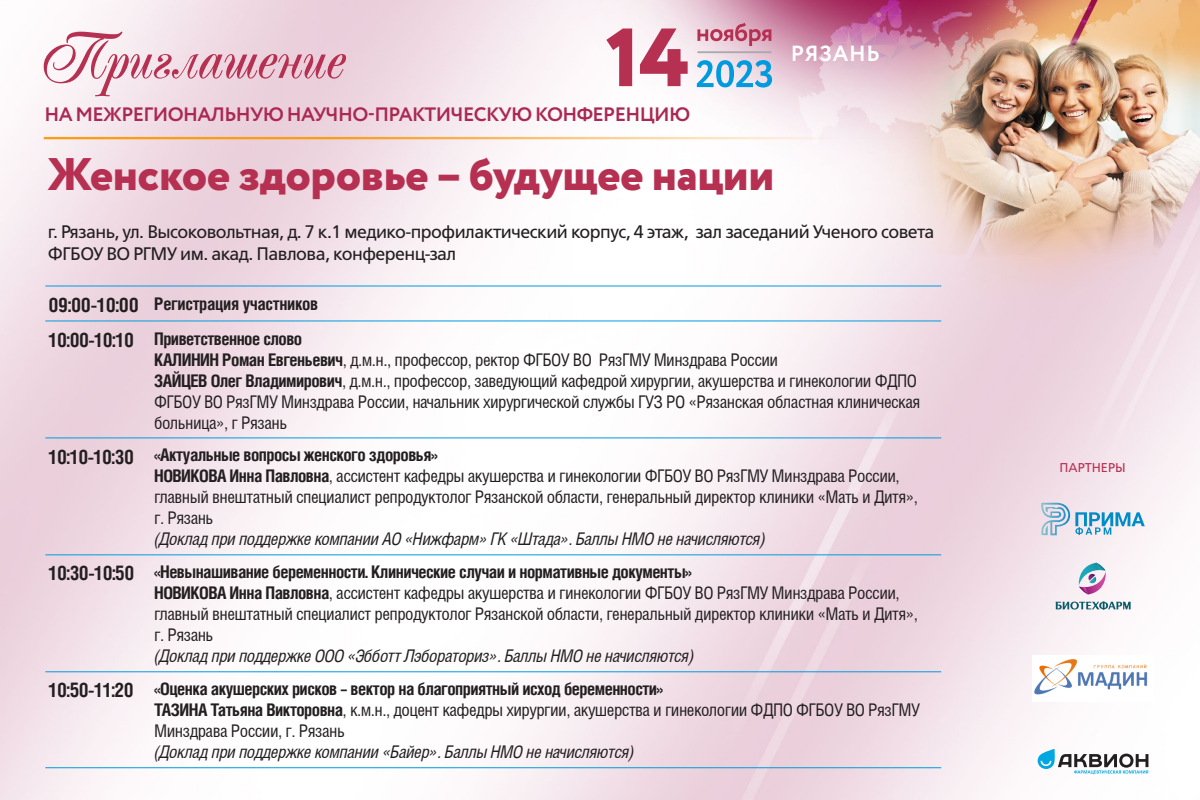
<style>
.page{position:relative;width:1200px;height:800px;background:#fff}
.page>*{position:absolute;margin:0;border:0;box-sizing:border-box;transform-origin:0 0}
.t1{font:800 45.62px "Circe";letter-spacing:-.01em;color:#b63052}
.t2{font:700 21.88px "Circe";letter-spacing:.03em;color:#fff}
.t3{font:700 20px "Helios Cond";letter-spacing:-.03em;color:#231f20}
.t4{font:700 19.38px "Circe";letter-spacing:-.03em;color:#aa2952}
.t5{font:18.12px/21.8px "Free Set C";letter-spacing:-.03em;color:#231f20}
.t6{font:17.5px/21px "Helios Cond";letter-spacing:-.03em;color:#231f20}
.t7{font:700 17.5px "Helios Cond";letter-spacing:-.03em;color:#231f20}
.t8{font:italic 17.5px "Helios Cond";letter-spacing:-.03em;color:#231f20}
.t9{font:12.75px "Free Set C";color:#b63052}
.s1{font-weight:700}
</style>
<div class="page">
<img style="left:0;top:0;width:1200px;height:800px">
<svg style="left:1041px;top:503px;width:104px;height:32px"></svg>
<svg style="left:1077px;top:563px;width:31px;height:31px"></svg>
<svg style="left:1056px;top:601px;width:75px;height:9px"></svg>
<img style="left:1032px;top:656px;width:122px;height:45px">
<svg style="left:1038px;top:749px;width:110px;height:25px"></svg>
<hr style="left:44px;top:137px;width:1112px;height:2px;background:#f89e1c">
<hr style="left:697px;top:51px;width:74px;height:2px;background:#a8a9ad">
<svg style="left:697px;top:60px;width:75px;height:28px;background:#87c3e5"></svg>
<svg style="left:697px;top:23px;width:74px;height:23px;background:#d592a8"></svg>
<svg style="left:606px;top:29px;width:82px;height:57px"></svg>
<svg style="left:44px;top:32px;width:302px;height:64px"></svg>
<hr style="left:45px;top:286px;width:106px;height:1px;background:#009bde">
<hr style="left:151px;top:286px;width:790px;height:1px;background:#009bde">
<hr style="left:45px;top:321px;width:106px;height:1px;background:#009bde">
<hr style="left:151px;top:321px;width:790px;height:1px;background:#009bde">
<hr style="left:45px;top:438px;width:106px;height:1px;background:#009bde">
<hr style="left:151px;top:438px;width:790px;height:1px;background:#009bde">
<hr style="left:45px;top:554px;width:106px;height:1px;background:#009bde">
<hr style="left:151px;top:554px;width:790px;height:1px;background:#009bde">
<hr style="left:45px;top:671px;width:106px;height:1px;background:#009bde">
<hr style="left:151px;top:671px;width:790px;height:1px;background:#009bde">
<hr style="left:45px;top:767px;width:106px;height:1px;background:#009bde">
<hr style="left:151px;top:767px;width:790px;height:1px;background:#009bde">
<p class="t4" style="left:44px;top:102px;width:647px">НА МЕЖРЕГИОНАЛЬНУЮ НАУЧНО-ПРАКТИЧЕСКУЮ КОНФЕРЕНЦИЮ</p>
<p class="t1" style="left:48px;top:143px;width:728px">Женское здоровье – будущее нации</p>
<p class="t2" style="left:791px;top:39px;width:90px">РЯЗАНЬ</p>
<p class="t5" style="left:48px;top:221px;width:888px">г. Рязань, ул. Высоковольтная, д. 7 к.1 медико-профилактический корпус, 4 этаж, зал заседаний Ученого совета<br>ФГБОУ ВО РГМУ им. акад. Павлова, конференц-зал</p>
<p class="t3" style="left:49px;top:292px;width:92px">09:00-10:00</p>
<p class="t7" style="left:154px;top:293px;width:166px">Регистрация участников</p>
<p class="t3" style="left:49px;top:327px;width:87px">10:00-10:10</p>
<p class="t7" style="left:154px;top:328px;width:150px">Приветственное слово</p>
<p class="t6" style="left:154px;top:348px;width:626px"><span class="s1">КАЛИНИН Роман Евгеньевич</span>, д.м.н., профессор, ректор ФГБОУ ВО РязГМУ Минздрава России</p>
<p class="t6" style="left:154px;top:369px;width:768px"><span class="s1">ЗАЙЦЕВ Олег Владимирович</span>, д.м.н., профессор, заведующий кафедрой хирургии, акушерства и гинекологии ФДПО<br>ФГБОУ ВО РязГМУ Минздрава России, начальник хирургической службы ГУЗ РО «Рязанская областная клиническая больница», г Рязань</p>
<p class="t3" style="left:49px;top:444px;width:87px">10:10-10:30</p>
<p class="t7" style="left:154px;top:445px;width:285px">«Актуальные вопросы женского здоровья»</p>
<p class="t6" style="left:154px;top:465px;width:765px"><span class="s1">НОВИКОВА Инна Павловна</span>, ассистент кафедры акушерства и гинекологии ФГБОУ ВО РязГМУ Минздрава России, главный внештатный специалист репродуктолог Рязанской области, генеральный директор клиники «Мать и Дитя», г. Рязань</p>
<p class="t8" style="left:154px;top:529px;width:613px">(Доклад при поддержке компании АО «Нижфарм» ГК «Штада». Баллы НМО не начисляются)</p>
<p class="t3" style="left:49px;top:561px;width:87px">10:30-10:50</p>
<p class="t7" style="left:154px;top:562px;width:539px">«Невынашивание беременности. Клинические случаи и нормативные документы»</p>
<p class="t6" style="left:154px;top:582px;width:765px"><span class="s1">НОВИКОВА Инна Павловна</span>, ассистент кафедры акушерства и гинекологии ФГБОУ ВО РязГМУ Минздрава России, главный внештатный специалист репродуктолог Рязанской области, генеральный директор клиники «Мать и Дитя», г. Рязань</p>
<p class="t8" style="left:154px;top:646px;width:542px">(Доклад при поддержке ООО «Эбботт Лэбораториз». Баллы НМО не начисляются)</p>
<p class="t3" style="left:49px;top:678px;width:87px">10:50-11:20</p>
<p class="t7" style="left:154px;top:679px;width:511px">«Оценка акушерских рисков – вектор на благоприятный исход беременности»</p>
<p class="t6" style="left:154px;top:699px;width:767px"><span class="s1">ТАЗИНА Татьяна Викторовна</span>, к.м.н., доцент кафедры хирургии, акушерства и гинекологии ФДПО ФГБОУ ВО РязГМУ<br>Минздрава России, г. Рязань</p>
<p class="t8" style="left:154px;top:742px;width:482px">(Доклад при поддержке компании «Байер». Баллы НМО не начисляются)</p>
<p class="t9" style="left:1060px;top:460px;width:68px">ПАРТНЕРЫ</p>
</div>
